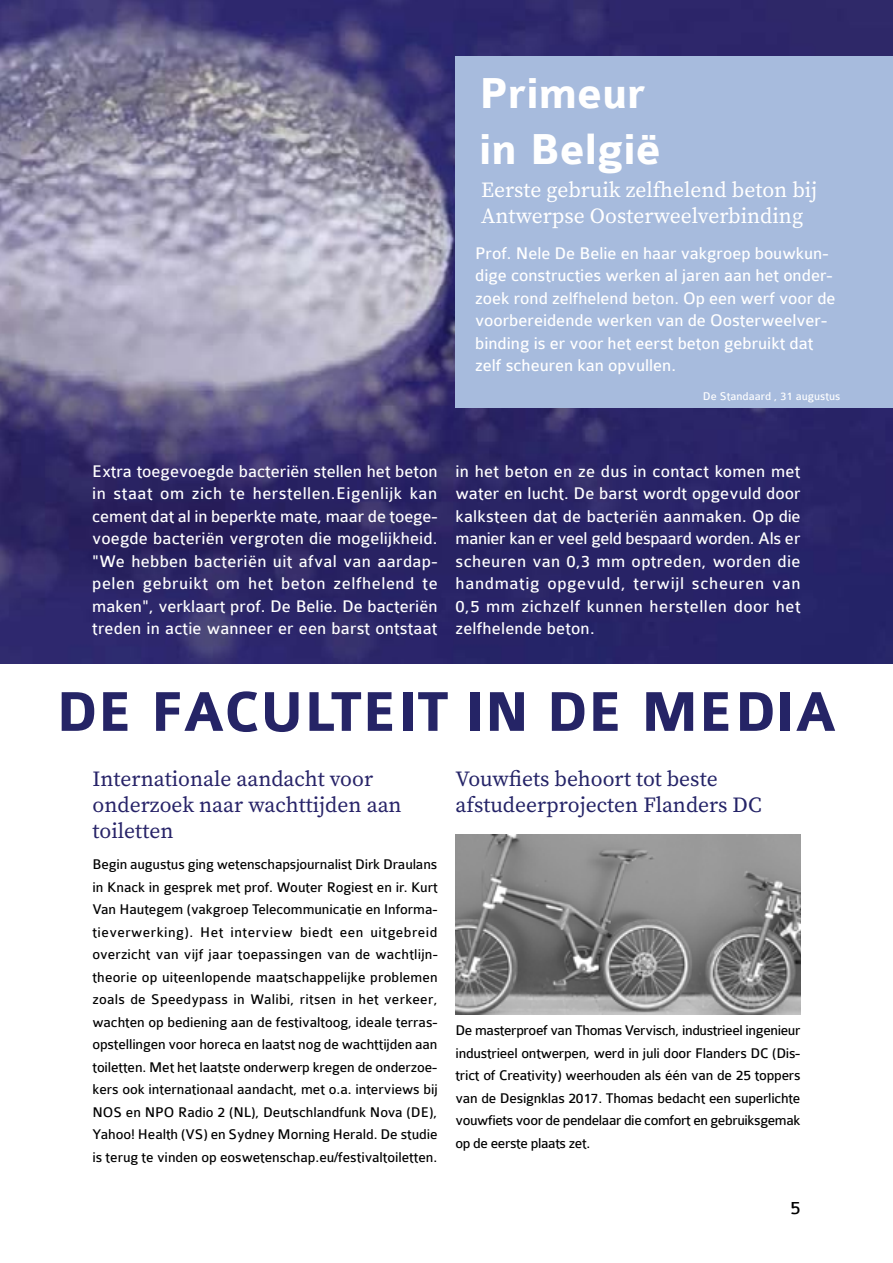
<style>
.page{position:relative;width:893px;height:1263px;background:#fff}
.page>*{position:absolute;margin:0;border:0;box-sizing:border-box;transform-origin:0 0}
.t1{font:700 59.7px "Colaborate";color:#252466}
.t2{font:700 46.2px/55.5px "Colaborate";color:#fff}
.t3{font:21.6px/26px "Source Serif Pro";color:#272368}
.t4{font:21.6px/26px "Source Serif Pro";color:#fff}
.t5{font:21.6px/26px "Source Serif Pro";color:#242367}
.t6{font:19.8px "Colaborate";color:#000}
.t7{font:18px/22.5px "Colaborate";color:#fff;text-align:justify}
.t8{font:15px/22.5px "Colaborate";letter-spacing:-.02em;color:#000;text-align:justify}
.t9{font:12px "Colaborate";color:#fff}
</style>
<div class="page">
<img style="left:0;top:0;width:893px;height:663px">
<img style="left:455px;top:835px;width:345px;height:180px">
<div style="left:455px;top:56px;width:438px;height:352px;background:#a7bbdd"></div>
<h2 class="t2" style="left:479px;top:67px;width:183px">Primeur in België</h2>
<h3 class="t4" style="left:481px;top:177px;width:337px">Eerste gebruik zelfhelend beton bij<br>Antwerpse Oosterweelverbinding</h3>
<p class="t7" style="left:475px;top:242px;width:362px;text-align:left">Prof. Nele De Belie en haar vakgroep bouwkun&shy;dige constructies werken al jaren aan het onder&shy;zoek rond zelfhelend beton. Op een werf voor de voorbereidende werken van de Oosterweelver&shy;binding is er voor het eerst beton gebruikt dat zelf scheuren kan opvullen.</p>
<p class="t9" style="left:703px;top:390px;width:139px">De Standaard , 31 augustus</p>
<p class="t7" style="left:92px;top:460px;width:347px">Extra toegevoegde bacteriën stellen het beton in staat om zich te herstellen.Eigenlijk kan cement dat al in beperkte mate, maar de toege&shy;voegde bacteriën vergroten die mogelijkheid. "We hebben bacteriën uit afval van aardap&shy;pelen gebruikt om het beton zelfhelend te maken", verklaart prof. De Belie. De bacteriën treden in actie wanneer er een barst ontstaat</p>
<p class="t7" style="left:455px;top:460px;width:347px">in het beton en ze dus in contact komen met water en lucht. De barst wordt opgevuld door kalksteen dat de bacteriën aanmaken. Op die manier kan er veel geld bespaard worden. Als er scheuren van 0,3 mm optreden, worden die handmatig opgevuld, terwijl scheuren van 0,5 mm zichzelf kunnen herstellen door het zelfhelende beton.</p>
<h1 class="t1" style="left:56px;top:681px;width:782px">DE FACULTEIT IN DE MEDIA</h1>
<h3 class="t3" style="left:93px;top:766px;width:311px">Internationale aandacht voor onderzoek naar wachttijden aan toiletten</h3>
<p class="t8" style="left:92px;top:853px;width:347px">Begin augustus ging wetenschapsjournalist Dirk Draulans in Knack in gesprek met prof. Wouter Rogiest en ir. Kurt Van Hautegem (vakgroep Telecommunicatie en Informa&shy;tieverwerking). Het interview biedt een uitgebreid overzicht van vijf jaar toepassingen van de wachtlijn&shy;theorie op uiteenlopende maatschappelijke problemen zoals de Speedypass in Walibi, ritsen in het verkeer, wachten op bediening aan de festivaltoog, ideale terras&shy;opstellingen voor horeca en laatst nog de wachttijden aan toiletten. Met het laatste onderwerp kregen de onderzoe&shy;kers ook internationaal aandacht, met o.a. interviews bij NOS en NPO Radio 2 (NL), Deutschlandfunk Nova (DE), Yahoo! Health (VS) en Sydney Morning Herald. De studie is terug te vinden op eoswetenschap.eu/festivaltoiletten.</p>
<h3 class="t5" style="left:455px;top:766px;width:308px">Vouwfiets behoort tot beste afstudeerprojecten Flanders DC</h3>
<p class="t8" style="left:455px;top:1019px;width:347px">De masterproef van Thomas Vervisch, industrieel ingenieur industrieel ontwerpen, werd in juli door Flanders DC (Dis&shy;trict of Creativity) weerhouden als één van de 25 toppers van de Designklas 2017. Thomas bedacht een superlichte vouwfiets voor de pendelaar die comfort en gebruiksgemak op de eerste plaats zet.</p>
<h3 class="t6" style="left:790px;top:1197px;width:12px">5</h3>
</div>
